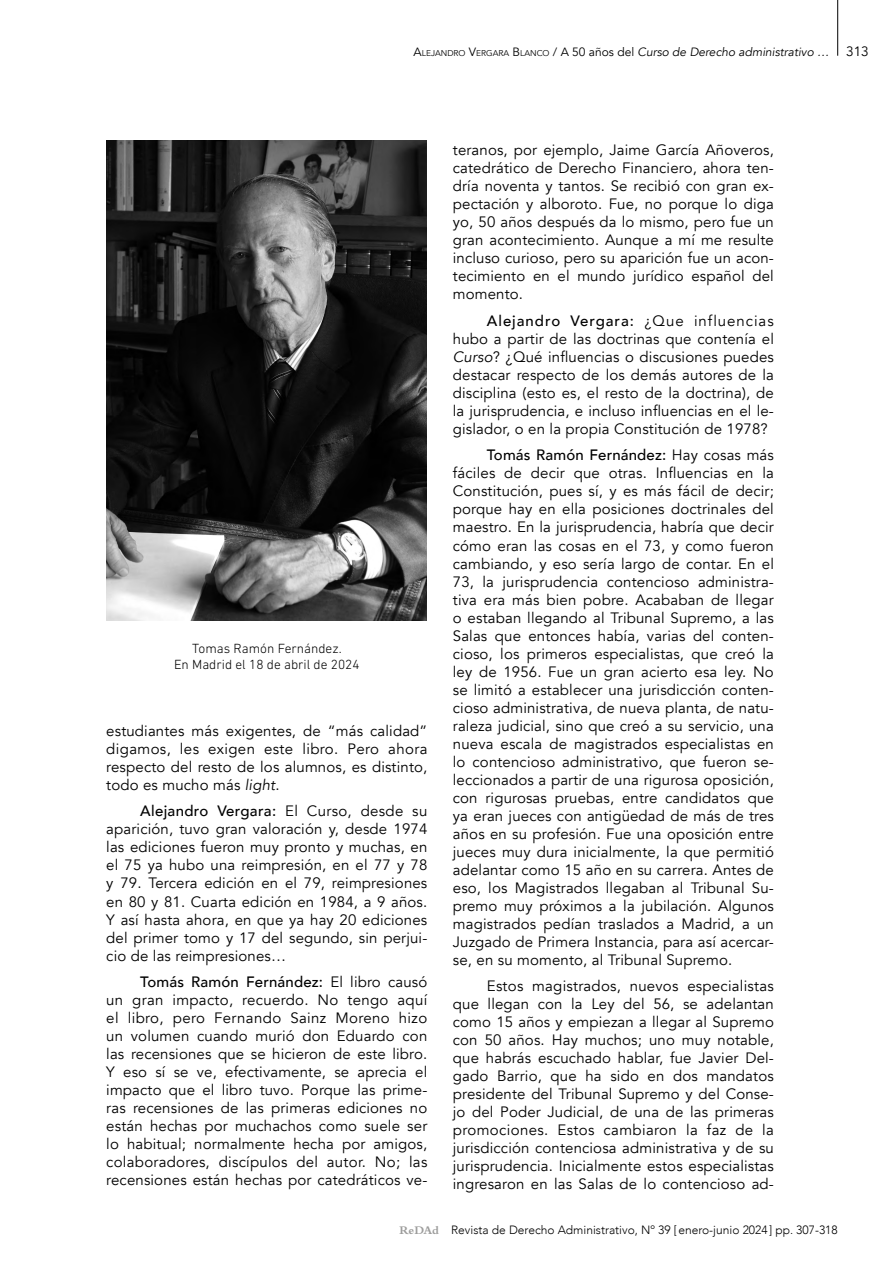
<style>
.page{position:relative;width:893px;height:1276px;background:#fff}
.page>*{position:absolute;margin:0;border:0;box-sizing:border-box;transform-origin:0 0}
.t1{font:15px/18px "Avenir";letter-spacing:.01em;color:#000;text-align:justify}
.t2{font:300 13.5px/16.2px "DIN Next LT Pro";color:#000;text-align:center}
.t3{font:13.5px "Avenir";color:#000}
.t4{font:300 12px "Avenir";color:#000}
.t5{font:italic 12px "Avenir";color:#000}
.s1{font-style:normal}
.s2{font-style:normal;font-size:8.4px}
.s3{font-style:italic}
.s4{font-weight:500}
.s5{font-family:"Bembo Std";font-weight:700;color:#9d9d9c}
</style>
<div class="page">
<hr style="left:837px;top:0;width:1px;height:56px;background:#000">
<img style="left:106px;top:140px;width:321px;height:481px">
<p class="t5" style="left:414px;top:44px;width:417px"><span class="s1">A</span><span class="s2">LEJANDRO</span> <span class="s1">V</span><span class="s2">ERGARA</span> <span class="s1">B</span><span class="s2">LANCO</span> <span class="s1">/</span> <span class="s1">A 50 años del</span> Curso de Derecho administrativo …</p>
<p class="t3" style="left:846px;top:43px;width:24px">313</p>
<p class="t2" style="left:174px;top:640px;width:187px">Tomas Ramón Fernández.<br>En Madrid el 18 de abril de 2024</p>
<p class="t1" style="left:106px;top:722px;width:323px">estudiantes más exigentes, de “más calidad” digamos, les exigen este libro. Pero ahora respecto del resto de los alumnos, es distinto, todo es mucho más <span class="s3">light</span>.</p>
<p class="t1" style="left:106px;top:802px;width:323px;text-indent:34px"><span class="s4">Alejandro Vergara:</span> El Curso, desde su aparición, tuvo gran valoración y, desde 1974 las ediciones fueron muy pronto y muchas, en el 75 ya hubo una reimpresión, en el 77 y 78 y 79. Tercera edición en el 79, reimpresiones en 80 y 81. Cuarta edición en 1984, a 9 años.<br>Y así hasta ahora, en que ya hay 20 ediciones del primer tomo y 17 del segundo, sin perjui&shy;cio de las reimpresiones…</p>
<p class="t1" style="left:106px;top:973px;width:323px;text-indent:34px"><span class="s4">Tomás Ramón Fernández:</span> El libro causó un gran impacto, recuerdo. No tengo aquí el libro, pero Fernando Sainz Moreno hizo un volumen cuando murió don Eduardo con las recensiones que se hicieron de este libro.<br>Y eso sí se ve, efectivamente, se aprecia el impacto que el libro tuvo. Porque las prime&shy;ras recensiones de las primeras ediciones no están hechas por muchachos como suele ser lo habitual; normalmente hecha por amigos, colaboradores, discípulos del autor. No; las recensiones están hechas por catedráticos ve-</p>
<p class="t1" style="left:453px;top:141px;width:323px">teranos, por ejemplo, Jaime García Añoveros, catedrático de Derecho Financiero, ahora ten&shy;dría noventa y tantos. Se recibió con gran ex&shy;pectación y alboroto. Fue, no porque lo diga yo, 50 años después da lo mismo, pero fue un gran acontecimiento. Aunque a mí me resulte incluso curioso, pero su aparición fue un acon&shy;tecimiento en el mundo jurídico español del momento.</p>
<p class="t1" style="left:453px;top:312px;width:323px;text-indent:34px"><span class="s4">Alejandro Vergara:</span> ¿Que influencias hubo a partir de las doctrinas que contenía el <span class="s3">Curso</span>? ¿Qué influencias o discusiones puedes destacar respecto de los demás autores de la disciplina (esto es, el resto de la doctrina), de la jurisprudencia, e incluso influencias en el le&shy;gislador, o en la propia Constitución de 1978?</p>
<p class="t1" style="left:453px;top:446px;width:323px;text-indent:34px"><span class="s4">Tomás Ramón Fernández:</span> Hay cosas más fáciles de decir que otras. Influencias en la Constitución, pues sí, y es más fácil de decir; porque hay en ella posiciones doctrinales del maestro. En la jurisprudencia, habría que decir cómo eran las cosas en el 73, y como fueron cambiando, y eso sería largo de contar. En el 73, la jurisprudencia contencioso administra&shy;tiva era más bien pobre. Acababan de llegar o estaban llegando al Tribunal Supremo, a las Salas que entonces había, varias del conten&shy;cioso, los primeros especialistas, que creó la ley de 1956. Fue un gran acierto esa ley. No se limitó a establecer una jurisdicción conten&shy;cioso administrativa, de nueva planta, de natu&shy;raleza judicial, sino que creó a su servicio, una nueva escala de magistrados especialistas en lo contencioso administrativo, que fueron se&shy;leccionados a partir de una rigurosa oposición, con rigurosas pruebas, entre candidatos que ya eran jueces con antigüedad de más de tres años en su profesión. Fue una oposición entre jueces muy dura inicialmente, la que permitió adelantar como 15 año en su carrera. Antes de eso, los Magistrados llegaban al Tribunal Su&shy;premo muy próximos a la jubilación. Algunos magistrados pedían traslados a Madrid, a un Juzgado de Primera Instancia, para así acercar&shy;se, en su momento, al Tribunal Supremo.</p>
<p class="t1" style="left:453px;top:977px;width:323px;text-indent:34px">Estos magistrados, nuevos especialistas que llegan con la Ley del 56, se adelantan como 15 años y empiezan a llegar al Supremo con 50 años. Hay muchos; uno muy notable, que habrás escuchado hablar, fue Javier Del&shy;gado Barrio, que ha sido en dos mandatos presidente del Tribunal Supremo y del Conse&shy;jo del Poder Judicial, de una de las primeras promociones. Estos cambiaron la faz de la jurisdicción contenciosa administrativa y de su jurisprudencia. Inicialmente estos especialistas ingresaron en las Salas de lo contencioso ad-</p>
<p class="t4" style="left:399px;top:1223px;width:440px"><span class="s5">ReDAd</span> Revista de Derecho Administrativo, Nº 39 [enero-junio 2024] pp. 307-318</p>
</div>
